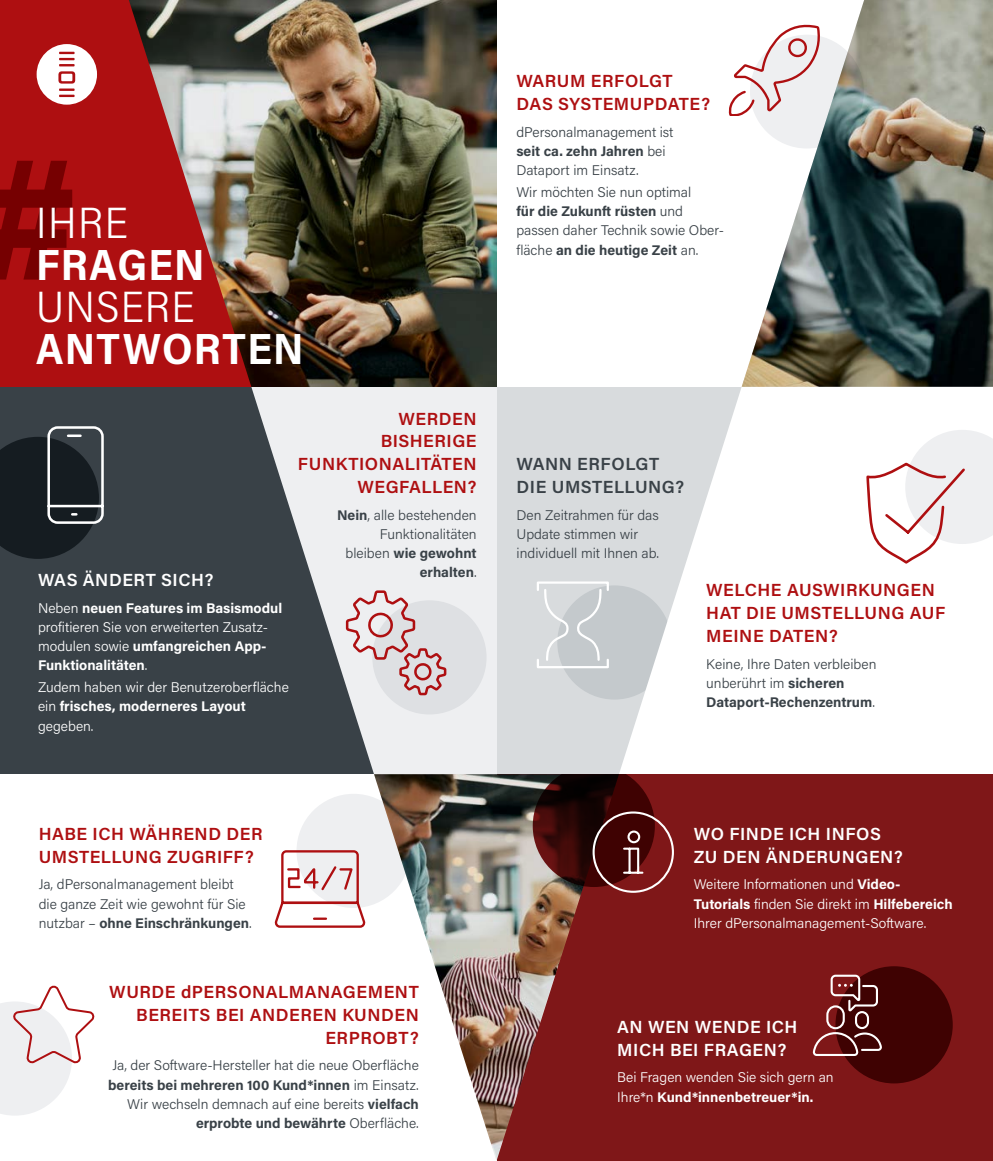
<style>
.page{position:relative;width:993px;height:1161px;background:#fff}
.page>*{position:absolute;margin:0;border:0;box-sizing:border-box;transform-origin:0 0}
.t1{font:700 43.75px "Acumin Pro Semi Cond";letter-spacing:.025em;color:#fff}
.t2{font:300 43.75px "Acumin Pro Semi Cond";letter-spacing:.03em;color:#fff}
.t3{font:600 17.5px/22.8px "Acumin Pro";letter-spacing:.03em;color:#ae0f11}
.t4{font:600 17.5px/22.8px "Acumin Pro";letter-spacing:.03em;color:#fff}
.t5{font:600 17.5px/22.8px "Acumin Pro";letter-spacing:.03em;color:#394147}
.t6{font:300 14px/19.2px "Acumin Pro";color:#394147}
.t7{font:300 14px/19.2px "Acumin Pro";color:#fff}
.t8{font:700 14px/19.2px "Acumin Pro";color:#fff}
.s1{font-weight:300}
.s2{font-weight:700}
</style>
<div class="page">
<div style="left:497px;top:774px;width:495px;height:387px;background:#7f1718"></div>
<img style="left:374px;top:774px;width:245px;height:384px">
<svg style="left:532px;top:765px;width:122px;height:122px;background:#340a09"></svg>
<div style="left:835px;top:966px;width:117px;height:117px;background:#3f0202;border-radius:50%"></div>
<div style="left:592px;top:811px;width:81px;height:82px;border:2px solid #fff;border-radius:50%"></div>
<svg style="left:621px;top:829px;width:23px;height:46px"></svg>
<svg style="left:812px;top:975px;width:68px;height:81px"></svg>
<div style="left:496px;top:387px;width:311px;height:387px;background:#d8dbdd"></div>
<div style="left:195px;top:387px;width:301px;height:387px;background:#eeeff1"></div>
<svg style="left:0;top:387px;width:374px;height:387px;fill:#394147"></svg>
<img style="left:741px;top:0;width:251px;height:387px">
<svg style="left:749px;top:35px;width:114px;height:113px;background:#bbc3c2"></svg>
<div style="left:372px;top:600px;width:114px;height:114px;background:#dee0e3;border-radius:50%"></div>
<div style="left:296px;top:794px;width:114px;height:114px;background:#eeeff1;border-radius:50%"></div>
<svg style="left:728px;top:25px;width:91px;height:91px"></svg>
<svg style="left:346px;top:590px;width:100px;height:105px"></svg>
<svg style="left:275px;top:850px;width:90px;height:78px"></svg>
<svg style="left:0;top:985px;width:94px;height:130px"></svg>
<svg style="left:0;top:426px;width:104px;height:133px;background:#2c3338"></svg>
<img style="left:251px;top:0;width:245px;height:387px">
<div style="left:557px;top:585px;width:114px;height:114px;background:#c4c9cc;border-radius:50%"></div>
<svg style="left:537px;top:581px;width:71px;height:87px"></svg>
<svg style="left:619px;top:387px;width:188px;height:387px;fill:#fff"></svg>
<svg style="left:866px;top:430px;width:126px;height:134px"></svg>
<svg style="left:0;top:0;width:251px;height:387px;background:#a22f2d"></svg>
<svg style="left:0;top:161px;width:72px;height:118px;background:#8c0607"></svg>
<svg style="left:37px;top:44px;width:60px;height:61px"></svg>
<div style="left:61px;top:74px;width:11px;height:7px;background:#fff"></div>
<h1 class="t2" style="left:36px;top:192px;width:94px">IHRE</h1>
<h1 class="t1" style="left:36px;top:233px;width:170px">FRAGEN</h1>
<h1 class="t2" style="left:36px;top:276px;width:160px">UNSERE</h1>
<h1 class="t1" style="left:36px;top:317px;width:269px">ANTWORTEN</h1>
<p class="t4" style="left:38px;top:568px;width:177px">WAS ÄNDERT SICH?</p>
<p class="t8" style="left:38px;top:597px;width:245px"><span class="s1">Neben</span> neuen Features im Basismodul <span class="s1">profitieren Sie von erweiterten Zusatz&shy;modulen sowie</span> umfangreichen App-<br>Funktionalitäten<span class="s1">.</span></p>
<p class="t7" style="left:38px;top:677px;width:252px">Zudem haben wir der Benutzeroberfläche ein <span class="s2">frisches, moderneres Layout </span>gegeben.</p>
<p class="t3" style="left:298px;top:406px;width:180px;text-align:right">WERDEN<br>BISHERIGE<br>FUNKTIONALITÄTEN<br>WEGFALLEN?</p>
<p class="t6" style="left:337px;top:504px;width:141px;text-align:right"><span class="s2">Nein</span>, alle bestehenden<br>Funktionalitäten bleiben <span class="s2">wie gewohnt erhalten</span>.</p>
<p class="t3" style="left:39px;top:821px;width:225px">HABE ICH WÄHREND DER<br>UMSTELLUNG ZUGRIFF?</p>
<p class="t6" style="left:39px;top:874px;width:214px">Ja, dPersonalmanagement bleibt die ganze Zeit wie gewohnt für Sie nutzbar – <span class="s2">ohne Einschränkungen</span>.</p>
<p class="t3" style="left:109px;top:980px;width:311px;text-align:right">WURDE dPERSONALMANAGEMENT<br>BEREITS BEI ANDEREN KUNDEN<br>ERPROBT?</p>
<p class="t6" style="left:108px;top:1055px;width:312px;text-align:right">Ja, der Software-Hersteller hat die neue Oberfläche <span class="s2">bereits bei mehreren 100 Kund*innen</span> im Einsatz.<br>Wir wechseln demnach auf eine bereits <span class="s2">vielfach erprobte und bewährte</span> Oberfläche.</p>
<p class="t3" style="left:516px;top:69px;width:195px">WARUM ERFOLGT<br>DAS SYSTEMUPDATE?</p>
<p class="t6" style="left:516px;top:122px;width:159px">dPersonalmanagement ist <span class="s2">seit ca. zehn Jahren</span> bei<br>Dataport im Einsatz.</p>
<p class="t6" style="left:516px;top:182px;width:209px">Wir möchten Sie nun optimal<br><span class="s2">für die Zukunft rüsten</span> und passen daher Technik sowie Ober&shy;fläche <span class="s2">an die heutige Zeit</span> an.</p>
<p class="t5" style="left:516px;top:452px;width:169px">WANN ERFOLGT<br>DIE UMSTELLUNG?</p>
<p class="t6" style="left:516px;top:505px;width:144px">Den Zeitrahmen für das<br>Update stimmen wir individuell mit Ihnen ab.</p>
<p class="t3" style="left:706px;top:578px;width:240px">WELCHE AUSWIRKUNGEN<br>HAT DIE UMSTELLUNG AUF<br>MEINE DATEN?</p>
<p class="t6" style="left:706px;top:653px;width:172px">Keine, Ihre Daten verbleiben unberührt im <span class="s2">sicheren<br>Dataport-Rechenzentrum</span>.</p>
<p class="t4" style="left:693px;top:821px;width:211px">WO FINDE ICH INFOS<br>ZU DEN ÄNDERUNGEN?</p>
<p class="t7" style="left:693px;top:874px;width:260px">Weitere Informationen und <span class="s2">Video-<br>Tutorials</span> finden Sie direkt im <span class="s2">Hilfebereich<br></span>Ihrer dPersonalmanagement-Software.</p>
<p class="t4" style="left:617px;top:1014px;width:182px">AN WEN WENDE ICH<br>MICH BEI FRAGEN?</p>
<p class="t7" style="left:617px;top:1067px;width:218px">Bei Fragen wenden Sie sich gern an<br>Ihre*n <span class="s2">Kund*innenbetreuer*in.</span></p>
</div>
